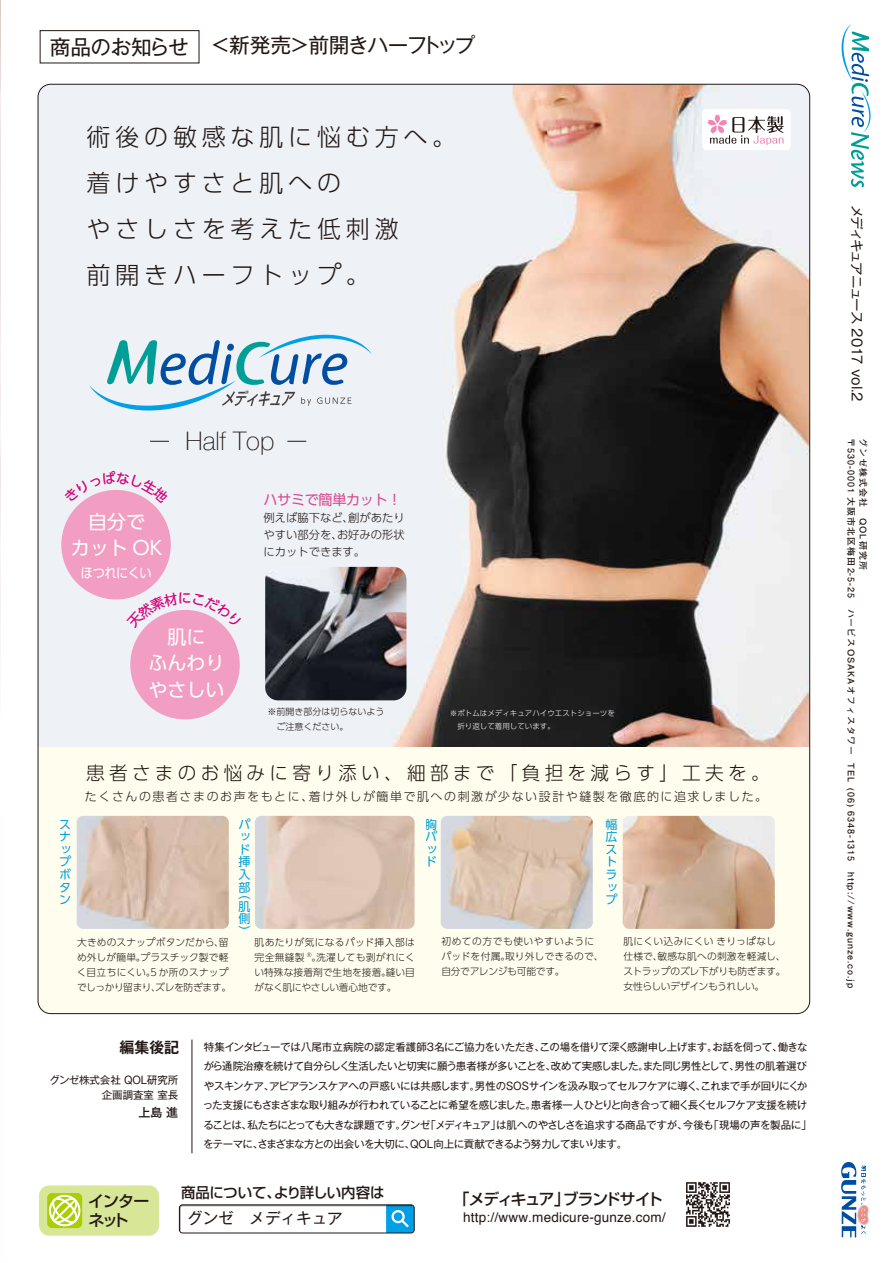
<style>
.page{position:relative;width:893px;height:1263px;background:#fff}
.page>*{position:absolute;margin:0;border:0;box-sizing:border-box;transform-origin:0 0}
.t1{font:100 25.5px "Helvetica Neue";color:#221815}
.t2{font:300 24px/45.9px "UD Shin Go Pro";letter-spacing:.2em;color:#221815}
.t3{font:20.7px "Gothic MB101 Pro";letter-spacing:-.04em;color:#221815}
.t4{font:19.05px/26.2px "UD Shin Go Pro";color:#fff;text-align:center}
.t5{font:300 18.6px "UD Shin Go Pro";letter-spacing:.23em;color:#221815}
.t6{font:500 15.9px/19px "Shin Go Pro";letter-spacing:-.06em;color:#221815}
.t7{font:500 15.75px "Shin Go Pro";letter-spacing:-.1em;color:#221815}
.t8{font:15.6px "Gothic MB101 Pro";color:#221815}
.t9{font:700 15px "Gothic MB101 Pro De";color:#221815}
.t10{font:500 14.55px "Shin Go Pro";letter-spacing:-.02em;color:#221815}
.t11{font:14.1px "UD Shin Go Pro";letter-spacing:-.025em;color:#e85298}
.t12{font:13.5px "Helvetica";letter-spacing:.015em;color:#221815}
.t13{font:13.5px "Gothic MB101 Pro";letter-spacing:-.085em;color:#221815}
.t14{font:13.35px "UD Shin Go Pro";letter-spacing:-.04em;color:#fff;scale:.91 1}
.t15{font:300 12px "UD Shin Go Pro";letter-spacing:.125em;color:#221815}
.t16{font:12px/12.6px "UD Shin Go Pro";color:#00a0e9;text-align:justify}
.t17{font:500 12px "Gothic MB101 Pro";color:#221815}
.t18{font:300 11.25px/17px "UD Shin Go Pro";color:#221815;text-align:justify}
.t19{font:10.5px/19.5px "Gothic MB101 Pro";letter-spacing:-.045em;color:#221815}
.t20{font:10.5px/15px "Gothic MB101 Pro";letter-spacing:-.01em;color:#221815;text-align:right}
.t21{font:300 9.75px/15px "UD Shin Go Pro";letter-spacing:.005em;color:#221815}
.t22{font:700 9px "Futo Go B101 Pro";letter-spacing:.1em;color:#221815}
.t23{font:300 9px/15px "UD Shin Go Pro";color:#221815}
.t24{font:300 7.5px/13.5px "UD Shin Go Pro";color:#fff}
</style>
<div class="page">
<img style="left:0;top:0;width:1px;height:649px">
<img style="left:866px;top:1205px;width:3px;height:20px">
<svg style="left:841px;top:1162px;width:25px;height:75px"></svg>
<svg style="left:841px;top:24px;width:30px;height:163px"></svg>
<div style="left:40px;top:30px;width:159px;height:33px;border:1px solid #221815"></div>
<hr style="left:192px;top:1039px;width:1px;height:114px;background:#221815">
<svg style="left:179px;top:1204px;width:236px;height:30px"></svg>
<div style="left:39px;top:1185px;width:120px;height:51px;background:#d8e698;border-radius:10px"></div>
<div style="left:47px;top:1193px;width:35px;height:35px;background:#abcd03;border-radius:5px"></div>
<svg style="left:47px;top:1193px;width:36px;height:34px"></svg>
<img style="left:38px;top:84px;width:772px;height:664px">
<div style="left:702px;top:109px;width:89px;height:41px;background:#fff;border-radius:4px"></div>
<svg style="left:707px;top:114px;width:77px;height:31px"></svg>
<div style="left:38px;top:748px;width:772px;height:265px;background:#fffeee"></div>
<svg style="left:150px;top:441px;width:19px;height:1px"></svg>
<svg style="left:287px;top:441px;width:19px;height:1px"></svg>
<svg style="left:89px;top:335px;width:283px;height:76px;background:#bdd7e4"></svg>
<div style="left:61px;top:490px;width:110px;height:109px;background:#f19ec2;border-radius:50%"></div>
<div style="left:130px;top:610px;width:110px;height:109px;background:#f19ec2;border-radius:50%"></div>
<img style="left:255px;top:816px;width:160px;height:113px">
<img style="left:77px;top:816px;width:152px;height:113px">
<img style="left:441px;top:816px;width:152px;height:113px">
<img style="left:623px;top:816px;width:152px;height:113px">
<img style="left:265px;top:567px;width:141px;height:133px">
<img style="left:686px;top:1182px;width:44px;height:45px">
<svg style="left:63px;top:470px;width:107px;height:34px"></svg>
<svg style="left:127px;top:592px;width:114px;height:37px"></svg>
<h3 class="t3" style="left:50px;top:28px;width:427px">商品のお知らせ ＜新発売＞前開きハーフトップ</h3>
<h2 class="t2" style="left:87px;top:113px;width:371px">術後の敏感な肌に悩む方へ。着けやすさと肌への<br>やさしさを考えた低刺激<br>前開きハーフトップ。</h2>
<h3 class="t4" style="left:71px;top:508px;width:93px">自分で<br>カット OK</h3>
<p class="t14" style="left:81px;top:562px;width:79px">ほつれにくい</p>
<h1 class="t1" style="left:186px;top:421px;width:90px">Half Top</h1>
<h3 class="t11" style="left:263px;top:488px;width:140px">ハサミで簡単カット！</h3>
<p class="t18" style="left:263px;top:509px;width:143px">例えば脇下など、創があたりやすい部分を、お好みの形状にカットできます。</p>
<h3 class="t4" style="left:148px;top:623px;width:78px">肌に<br>ふんわりやさしい</h3>
<p class="t23" style="left:268px;top:704px;width:118px">※前開き部分は切らないよう　ご注意ください。</p>
<p class="t24" style="left:450px;top:706px;width:166px">※ボトムはメディキュアハイウエストショーツを　折り返して着用しています。</p>
<h3 class="t5" style="left:86px;top:757px;width:685px">患者さまのお悩みに寄り添い、細部まで「負担を減らす」工夫を。</h3>
<p class="t15" style="left:85px;top:787px;width:684px">たくさんの患者さまのお声をもとに、着け外しが簡単で肌への刺激が少ない設計や縫製を徹底的に追求しました。</p>
<p class="t16" style="left:60px;top:817px;width:14px;text-align:left">スナップボタン</p>
<p class="t16" style="left:239px;top:817px;width:14px">パッド挿入部</p>
<p class="t16" style="left:239px;top:887px;width:13px">（肌側）</p>
<p class="t16" style="left:426px;top:817px;width:14px">胸パッド</p>
<p class="t21" style="left:77px;top:934px;width:156px">大きめのスナップボタンだから、留め外しが簡単。プラスチック製で軽く目立ちにくい。5 か所のスナップでしっかり留まり、ズレを防ぎます。</p>
<p class="t21" style="left:441px;top:934px;width:164px">初めての方でも使いやすいようにパッドを付属。取り外しできるので、自分でアレンジも可能です。</p>
<p class="t21" style="left:254px;top:934px;width:162px;text-align:justify">肌あたりが気になるパッド挿入部は完全無縫製 <sup>®</sup>。洗濯しても剥がれにくい特殊な接着剤で生地を接着。縫い目がなく肌にやさしい着心地です。</p>
<p class="t16" style="left:605px;top:817px;width:14px;text-align:left">幅広ストラップ</p>
<p class="t21" style="left:623px;top:934px;width:164px">肌にくい込みにくい きりっぱなし仕様で、敏感な肌への刺激を軽減し、ストラップのズレ下がりも防ぎます。女性らしいデザインもうれしい。</p>
<h3 class="t9" style="left:120px;top:1035px;width:61px">編集後記</h3>
<p class="t20" style="left:50px;top:1071px;width:130px">グンゼ株式会社 ＱＯＬ研究所企画調査室 室長</p>
<p class="t17" style="left:139px;top:1103px;width:41px">上島 進</p>
<p class="t19" style="left:203px;top:1035px;width:610px">特集インタビューでは八尾市立病院の認定看護師3名にご協力をいただき、この場を借りて深く感謝申し上げます。お話を伺って、働きながら通院治療を続けて自分らしく生活したいと切実に願う患者様が多いことを、改めて実感しました。また同じ男性として、男性の肌着選びやスキンケア、アピアランスケアへの戸惑いには共感します。男性のSOSサインを汲み取ってセルフケアに導く、これまで手が回りにくかった支援にもさまざまな取り組みが行われていることに希望を感じました。患者様一人ひとりと向き合って細く長くセルフケア支援を続けることは、私たちにとっても大きな課題です。グンゼ「メディキュア」は肌へのやさしさを追求する商品ですが、今後も「現場の声を製品に」をテーマに、さまざまな方との出会いを大切に、QOL向上に貢献できるよう努力してまいります。</p>
<h3 class="t6" style="left:88px;top:1189px;width:63px">インターネット</h3>
<h3 class="t10" style="left:181px;top:1180px;width:205px">商品について、より詳しい内容は</h3>
<h3 class="t8" style="left:187px;top:1205px;width:157px">グンゼ　メディキュア</h3>
<h3 class="t7" style="left:454px;top:1186px;width:210px">「メディキュア」ブランドサイト</h3>
<p class="t12" style="left:463px;top:1207px;width:204px">http://www.medicure-gunze.com/</p>
<p class="t13" style="left:868px;top:205px;width:198px;rotate:90deg">メディキュアニュース 2017 vol.2</p>
<p class="t22" style="left:858px;top:438px;width:551px;rotate:90deg">〒530-0001 大阪市北区梅田2-5-25　ハービスOSAKAオフィスタワー TEL (06) 6348-1315　http://www.gunze.co.jp</p>
<p class="t22" style="left:870px;top:438px;width:133px;rotate:90deg">グンゼ株式会社　QOL研究所</p>
</div>
